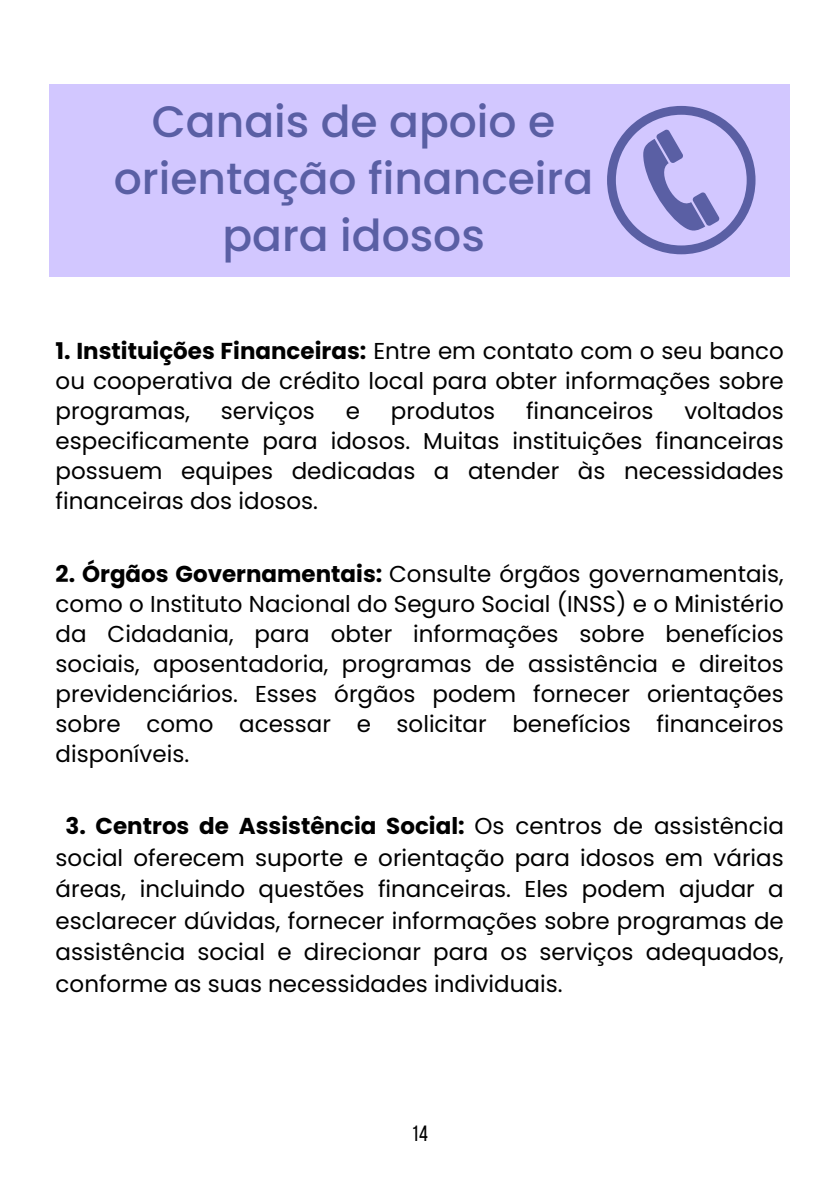
<style>
.page{position:relative;width:839px;height:1191px;background:#fff}
.page>*{position:absolute;margin:0;border:0;box-sizing:border-box;transform-origin:0 0}
.t1{font:500 44px/57px "Poppins";color:#5a5fa4;text-align:center}
.t2{font:23px/30px "Poppins";color:#000;text-align:justify}
.t3{font:22px "Bebas Neue";color:#000}
.s1{font-weight:700}
</style>
<div class="page">
<div style="left:49px;top:84px;width:740px;height:192px;background:#d2c7ff"></div>
<svg style="left:607px;top:106px;width:148px;height:148px"></svg>
<p class="t1" style="left:114px;top:93px;width:481px">Canais de apoio e orientação financeira para idosos</p>
<p class="t2" style="left:56px;top:336px;width:729px"><span class="s1">1. Instituições Financeiras:</span> Entre em contato com o seu banco ou cooperativa de crédito local para obter informações sobre programas,</p>
<p class="t2" style="left:221px;top:396px;width:96px">serviços</p>
<p class="t2" style="left:346px;top:396px;width:16px">e</p>
<p class="t2" style="left:391px;top:396px;width:106px">produtos</p>
<p class="t2" style="left:526px;top:396px;width:129px">financeiros</p>
<p class="t2" style="left:56px;top:396px;width:729px;text-indent:628px">voltados especificamente para idosos. Muitas instituições financeiras possuem equipes dedicadas a atender às necessidades financeiras dos idosos.</p>
<p class="t2" style="left:56px;top:558px;width:729px"><span class="s1">2. Órgãos Governamentais:</span> Consulte órgãos governamentais, como o Instituto Nacional do Seguro Social (INSS) e o Ministério da Cidadania, para obter informações sobre benefícios sociais, aposentadoria, programas de assistência e direitos previdenciários. Esses órgãos podem fornecer orientações sobre como acessar e solicitar benefícios financeiros disponíveis.</p>
<p class="t2" style="left:56px;top:811px;width:729px;line-height:31.6px;text-indent:10px"><span class="s1">3. Centros de Assistência Social:</span> Os centros de assistência social oferecem suporte e orientação para idosos em várias áreas, incluindo questões financeiras. Eles podem ajudar a esclarecer dúvidas, fornecer informações sobre programas de assistência social e direcionar para os serviços adequados, conforme as suas necessidades individuais.</p>
<h1 class="t3" style="left:411px;top:1124px;width:18px">14</h1>
</div>
